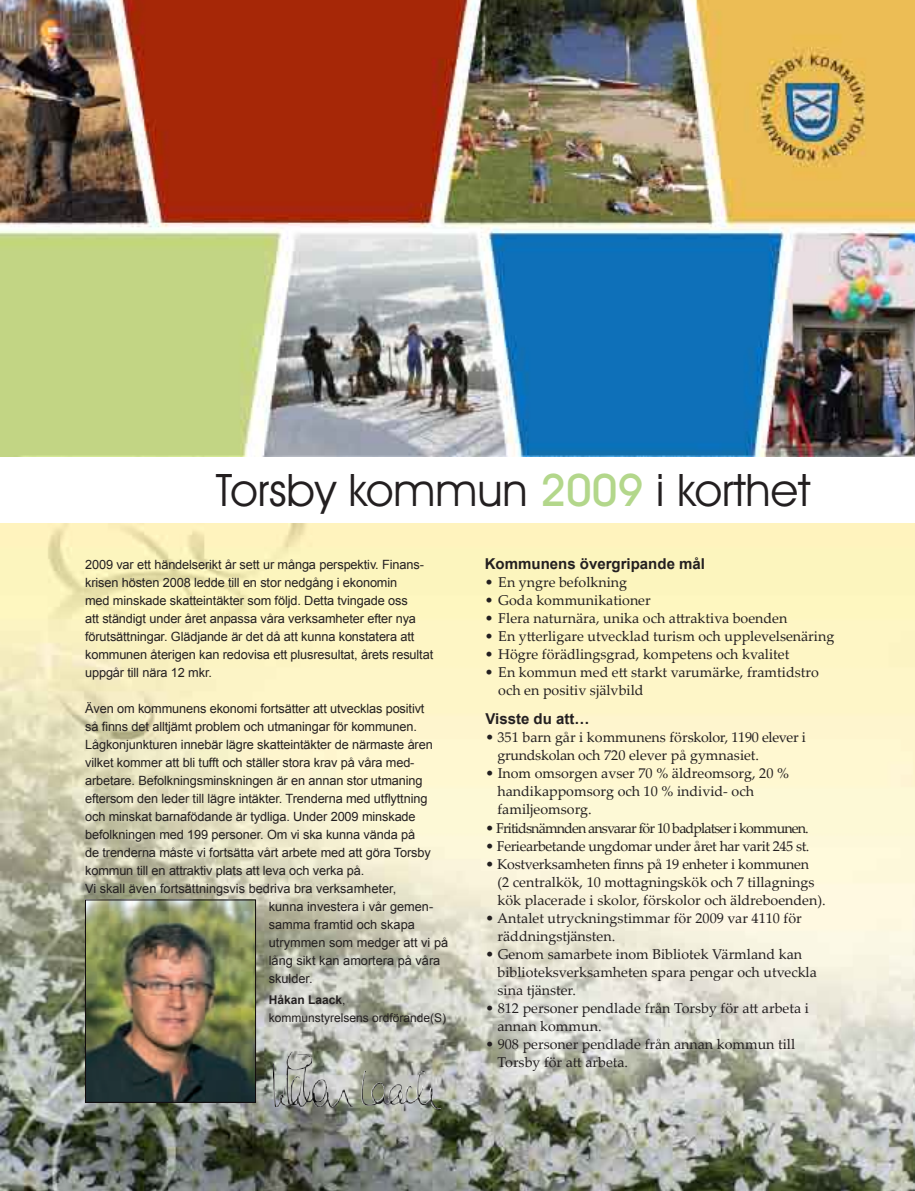
<style>
.page{position:relative;width:915px;height:1191px;background:#fff}
.page>*{position:absolute;margin:0;border:0;box-sizing:border-box;transform-origin:0 0}
.t1{font:45px "Avant Garde IT Cby BT";color:#231f20}
.t2{font:700 15px "Arial";color:#231f20}
.t3{font:14.25px/18px "Palatino Linotype";color:#231f20}
.t4{font:14.25px "Palatino Linotype";letter-spacing:-.06em;color:#231f20}
.t5{font:14.25px "Palatino Linotype";letter-spacing:-.03em;color:#231f20}
.t6{font:12.75px/18px "Arial";letter-spacing:-.01em;color:#231f20}
.t7{font:12px/18px "Arial";color:#231f20}
.s1{font-weight:500;color:#b3d78b}
.s2{font-weight:700}
</style>
<div class="page">
<img style="left:0;top:523px;width:914px;height:668px">
<img style="left:87px;top:901px;width:167px;height:199px">
<div style="left:85px;top:899px;width:171px;height:203px;border:1px solid #110a0c"></div>
<img style="left:287px;top:1051px;width:66px;height:57px">
<img style="left:0;top:0;width:914px;height:457px">
<h1 class="t1" style="left:216px;top:462px;width:595px">Torsby kommun <span class="s1">2009</span> i korthet</h1>
<p class="t6" style="left:85px;top:555px;width:349px">2009 var ett händelserikt år sett ur många perspektiv. Finans&shy;krisen hösten 2008 ledde till en stor nedgång i ekonomin<br>med minskade skatteintäkter som följd. Detta tvingade oss<br>att ständigt under året anpassa våra verksamheter efter nya förutsättningar. Glädjande är det då att kunna konstatera att kommunen återigen kan redovisa ett plusresultat, årets resultat uppgår till nära 12 mkr.</p>
<p class="t6" style="left:85px;top:699px;width:349px">Även om kommunens ekonomi fortsätter att utvecklas positivt så finns det alltjämt problem och utmaningar för kommunen.<br>Lågkonjunkturen innebär lägre skatteintäkter de närmaste åren vilket kommer att bli tufft och ställer stora krav på våra med&shy;arbetare. Befolkningsminskningen är en annan stor utmaning eftersom den leder till lägre intäkter. Trenderna med utflyttning och minskat barnafödande är tydliga. Under 2009 minskade befolkningen med 199 personer. Om vi ska kunna vända på<br>de trenderna måste vi fortsätta vårt arbete med att göra Torsby kommun till en attraktiv plats att leva och verka på.<br>Vi skall även fortsättningsvis bedriva bra verksamheter,</p>
<p class="t6" style="left:269px;top:897px;width:181px">kunna investera i vår gemen&shy;samma framtid och skapa utrymmen som medger att vi på lång sikt kan amortera på våra skulder.</p>
<p class="t7" style="left:269px;top:990px;width:179px"><span class="s2">Håkan Laack</span>, kommunstyrelsens ordförande(S)</p>
<p class="t2" style="left:484px;top:554px;width:222px">Kommunens övergripande mål</p>
<p class="t3" style="left:484px;top:573px;width:144px">• En yngre befolkning</p>
<p class="t3" style="left:484px;top:591px;width:167px">• Goda kommunikationer</p>
<p class="t3" style="left:484px;top:609px;width:304px">• Flera naturnära, unika och attraktiva boenden</p>
<p class="t3" style="left:484px;top:627px;width:351px">• En ytterligare utvecklad turism och upplevelsenäring</p>
<p class="t3" style="left:484px;top:645px;width:306px">• Högre förädlingsgrad, kompetens och kvalitet</p>
<p class="t3" style="left:498px;top:663px;width:322px;text-indent:-13px">• En kommun med ett starkt varumärke, framtidstro och en positiv självbild</p>
<p class="t2" style="left:485px;top:709px;width:105px">Visste du att…</p>
<p class="t3" style="left:497px;top:728px;width:310px;text-indent:-12px">• 351 barn går i kommunens förskolor, 1190 elever i grundskolan och 720 elever på gymnasiet.</p>
<p class="t3" style="left:497px;top:764px;width:293px;text-indent:-12px">• Inom omsorgen avser 70 % äldreomsorg, 20 % handikappomsorg och 10 % individ- och familjeomsorg.</p>
<p class="t4" style="left:485px;top:817px;width:325px">• Fritidsnämnden ansvarar för 10 badplatser i kommunen.</p>
<p class="t5" style="left:485px;top:835px;width:325px">• Feriearbetande ungdomar under året har varit 245 st.</p>
<p class="t3" style="left:497px;top:854px;width:329px;text-indent:-12px">• Kostverksamheten finns på 19 enheter i kommunen<br>(2 centralkök, 10 mottagningskök och 7 tillagnings kök placerade i skolor, förskolor och äldreboenden).</p>
<p class="t3" style="left:497px;top:908px;width:306px;text-indent:-12px">• Antalet utryckningstimmar för 2009 var 4110 för räddningstjänsten.</p>
<p class="t3" style="left:497px;top:944px;width:321px;text-indent:-12px">• Genom samarbete inom Bibliotek Värmland kan biblioteksverksamheten spara pengar och utveckla sina tjänster.</p>
<p class="t3" style="left:497px;top:998px;width:313px;text-indent:-12px">• 812 personer pendlade från Torsby för att arbeta i annan kommun.</p>
<p class="t3" style="left:497px;top:1034px;width:299px;text-indent:-12px">• 908 personer pendlade från annan kommun till<br>Torsby för att arbeta.</p>
</div>
